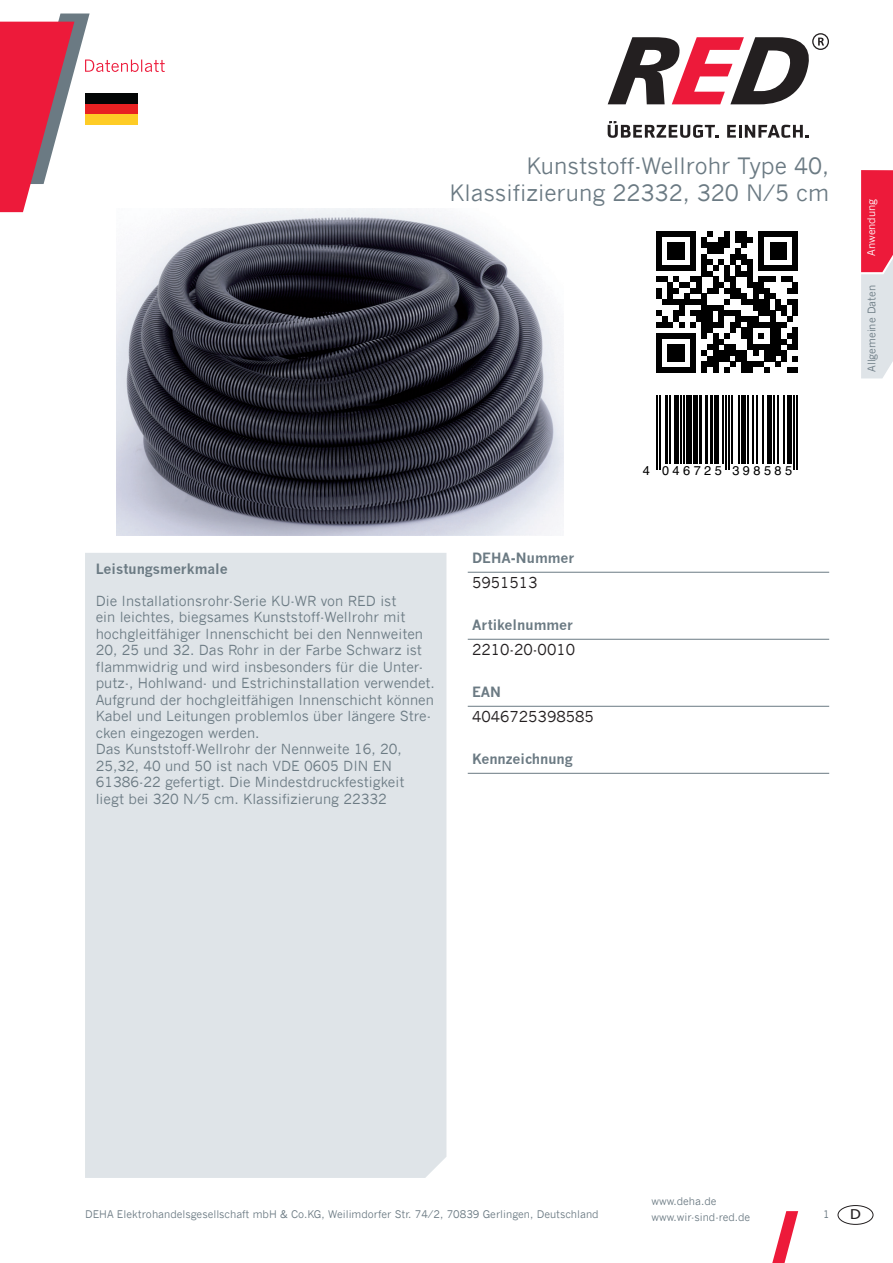
<style>
.page{position:relative;width:893px;height:1263px;background:#fff}
.page>*{position:absolute;margin:0;border:0;box-sizing:border-box;transform-origin:0 0}
.t1{font:22.5px/27px "News Gothic";color:#6b7a83;text-align:right}
.t2{font:15px "News Gothic";color:#231f20}
.t3{font:13.8px/16.5px "News Gothic";color:#6b7a83}
.t4{font:700 13.8px "News Gothic";color:#6b7a83}
.t5{font:13.5px "Tahoma";color:#231f20;scale:1.17 1}
.t6{font:12.75px "Helvetica";letter-spacing:.27em;color:#000}
.t7{font:10.5px/16.5px "News Gothic";color:#6b7a83}
.t8{font:10.5px "News Gothic";color:#fff}
</style>
<div class="page">
<svg style="left:0;top:14px;width:165px;height:198px"></svg>
<svg style="left:608px;top:121px;width:111px;height:17px"></svg>
<svg style="left:727px;top:125px;width:82px;height:13px"></svg>
<svg style="left:608px;top:33px;width:221px;height:71px"></svg>
<svg style="left:861px;top:170px;width:32px;height:208px;background:#e68496"></svg>
<svg style="left:772px;top:1211px;width:26px;height:52px"></svg>
<div style="left:838px;top:1205px;width:35px;height:19px;border:1px solid #231f20;border-radius:50%"></div>
<div style="left:85px;top:553px;width:361px;height:625px;background:#dfe4e8"></div>
<div style="left:85px;top:94px;width:52px;height:31px;background:#030505"></div>
<div style="left:85px;top:104px;width:52px;height:21px;background:#e82122"></div>
<div style="left:85px;top:114px;width:52px;height:11px;background:#fecc26"></div>
<img style="left:116px;top:208px;width:448px;height:328px">
<svg style="left:656px;top:231px;width:142px;height:142px"></svg>
<hr style="left:656px;top:395px;width:2px;height:75px;background:#000">
<hr style="left:659px;top:395px;width:2px;height:75px;background:#000">
<hr style="left:665px;top:395px;width:3px;height:68px;background:#000">
<hr style="left:669px;top:395px;width:2px;height:68px;background:#000">
<hr style="left:674px;top:395px;width:4px;height:68px;background:#000">
<hr style="left:680px;top:395px;width:1px;height:68px;background:#000">
<hr style="left:683px;top:395px;width:1px;height:68px;background:#000">
<div style="left:686px;top:395px;width:6px;height:68px;background:#000"></div>
<div style="left:693px;top:395px;width:5px;height:68px;background:#000"></div>
<hr style="left:699px;top:395px;width:3px;height:68px;background:#000">
<hr style="left:705px;top:395px;width:3px;height:68px;background:#000">
<hr style="left:710px;top:395px;width:3px;height:68px;background:#000">
<div style="left:714px;top:395px;width:5px;height:68px;background:#000"></div>
<hr style="left:722px;top:395px;width:1px;height:68px;background:#000">
<hr style="left:725px;top:395px;width:1px;height:75px;background:#000">
<hr style="left:728px;top:395px;width:1px;height:75px;background:#000">
<hr style="left:731px;top:395px;width:1px;height:68px;background:#000">
<hr style="left:738px;top:395px;width:2px;height:68px;background:#000">
<div style="left:741px;top:395px;width:5px;height:68px;background:#000"></div>
<hr style="left:747px;top:395px;width:2px;height:68px;background:#000">
<hr style="left:752px;top:395px;width:1px;height:68px;background:#000">
<hr style="left:756px;top:395px;width:2px;height:68px;background:#000">
<hr style="left:762px;top:395px;width:2px;height:68px;background:#000">
<hr style="left:767px;top:395px;width:4px;height:68px;background:#000">
<hr style="left:773px;top:395px;width:1px;height:68px;background:#000">
<hr style="left:777px;top:395px;width:2px;height:68px;background:#000">
<hr style="left:783px;top:395px;width:2px;height:68px;background:#000">
<hr style="left:788px;top:395px;width:4px;height:68px;background:#000">
<hr style="left:794px;top:395px;width:1px;height:75px;background:#000">
<hr style="left:797px;top:395px;width:1px;height:75px;background:#000">
<hr style="left:468px;top:572px;width:361px;height:1px;background:#6b7a83">
<hr style="left:468px;top:639px;width:361px;height:1px;background:#6b7a83">
<hr style="left:468px;top:706px;width:361px;height:1px;background:#6b7a83">
<hr style="left:468px;top:773px;width:361px;height:1px;background:#6b7a83">
<h1 class="t1" style="left:449px;top:152px;width:381px">Kunststoff-Wellrohr Type 40,<br>Klassifizierung 22332, 320 N/5 cm</h1>
<p class="t4" style="left:96px;top:560px;width:134px">Leistungsmerkmale</p>
<p class="t3" style="left:96px;top:592px;width:341px">Die Installationsrohr-Serie KU-WR von RED ist<br>ein leichtes, biegsames Kunststoff-Wellrohr mit hochgleitfähiger Innenschicht bei den Nennweiten 20, 25 und 32. Das Rohr in der Farbe Schwarz ist flammwidrig und wird insbesonders für die Unter&shy;putz-, Hohlwand- und Estrichinstallation verwendet.<br>Aufgrund der hochgleitfähigen Innenschicht können Kabel und Leitungen problemlos über längere Stre&shy;cken eingezogen werden.<br>Das Kunststoff-Wellrohr der Nennweite 16, 20, 25,32, 40 und 50 ist nach VDE 0605 DIN EN 61386-22 gefertigt. Die Mindestdruckfestigkeit liegt bei 320 N/5 cm. Klassifizierung 22332</p>
<p class="t4" style="left:472px;top:550px;width:104px">DEHA-Nummer</p>
<p class="t2" style="left:472px;top:574px;width:67px">5951513</p>
<p class="t4" style="left:472px;top:617px;width:102px">Artikelnummer</p>
<p class="t2" style="left:472px;top:641px;width:105px">2210-20-0010</p>
<p class="t4" style="left:472px;top:684px;width:31px">EAN</p>
<p class="t2" style="left:472px;top:708px;width:123px">4046725398585</p>
<p class="t4" style="left:472px;top:751px;width:102px">Kennzeichnung</p>
<p class="t6" style="left:643px;top:461px;width:151px">4 046725 398585</p>
<p class="t8" style="left:865px;top:256px;width:59px;rotate:-90deg">Anwendung</p>
<p class="t7" style="left:863px;top:372px;width:89px;rotate:-90deg">Allgemeine Daten</p>
<p class="t7" style="left:651px;top:1192px;width:100px">www.deha.de www.wir-sind-red.de</p>
<p class="t7" style="left:85px;top:1206px;width:515px">DEHA Elektrohandelsgesellschaft mbH &amp; Co.KG, Weilimdorfer Str. 74/2, 70839 Gerlingen, Deutschland</p>
<p class="t7" style="left:823px;top:1206px;width:8px">1</p>
<p class="t5" style="left:850px;top:1205px;width:11px">D</p>
</div>
